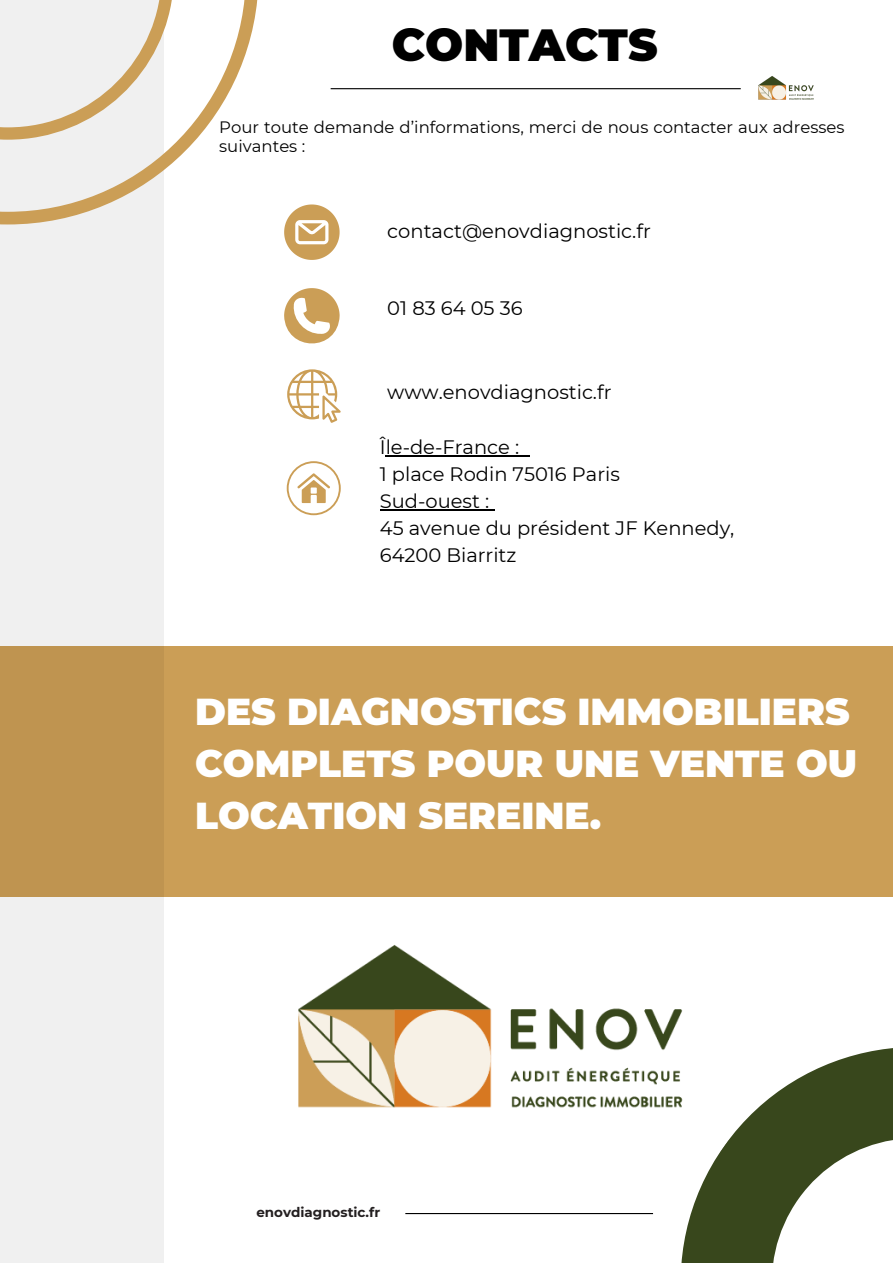
<style>
.page{position:relative;width:893px;height:1264px;background:#fff}
.page>*{position:absolute;margin:0;border:0;box-sizing:border-box;transform-origin:0 0}
.t1{font:900 45px "Montserrat";color:#000}
.t2{font:900 37.35px/51.8px "Montserrat";color:#fff}
.t3{font:19.5px/27px "Montserrat";color:#000}
.t4{font:16.5px/19px "Montserrat";color:#000}
.t5{font:700 13.5px "Montserrat";color:#231f20}
</style>
<div class="page">
<div style="left:0;top:645px;width:892px;height:251px;background:#cb9e56"></div>
<img style="left:298px;top:945px;width:289px;height:163px">
<svg style="left:284px;top:288px;width:55px;height:56px"></svg>
<svg style="left:287px;top:369px;width:54px;height:54px"></svg>
<svg style="left:284px;top:204px;width:55px;height:55px"></svg>
<svg style="left:0;top:224px;width:164px;height:1038px;fill:#f0f0f0"></svg>
<svg style="left:0;top:0;width:258px;height:224px;fill:#f0f0f0"></svg>
<hr style="left:330px;top:88px;width:410px;height:1px;background:#000">
<img style="left:758px;top:76px;width:56px;height:24px">
<hr style="left:405px;top:1212px;width:248px;height:2px;background:#000">
<svg style="left:587px;top:1008px;width:305px;height:254px"></svg>
<hr style="left:385px;top:455px;width:134px;height:1px;background:#000">
<hr style="left:380px;top:509px;width:109px;height:1px;background:#000">
<svg style="left:287px;top:461px;width:53px;height:54px"></svg>
<p class="t1" style="left:391px;top:18px;width:267px">CONTACTS</p>
<p class="t4" style="left:219px;top:118px;width:626px">Pour toute demande d’informations, merci de nous contacter aux adresses suivantes :</p>
<p class="t3" style="left:387px;top:217px;width:265px">contact@enovdiagnostic.fr</p>
<p class="t3" style="left:387px;top:294px;width:137px">01 83 64 05 36</p>
<p class="t3" style="left:387px;top:379px;width:226px">www.enovdiagnostic.fr</p>
<p class="t3" style="left:380px;top:433px;width:141px">Île-de-France :</p>
<p class="t3" style="left:380px;top:460px;width:241px">1 place Rodin 75016 Paris</p>
<p class="t3" style="left:380px;top:487px;width:111px">Sud-ouest :</p>
<p class="t3" style="left:380px;top:514px;width:356px">45 avenue du président JF Kennedy,<br>64200 Biarritz</p>
<p class="t2" style="left:195px;top:686px;width:663px">DES DIAGNOSTICS IMMOBILIERS<br>COMPLETS POUR UNE VENTE OU<br>LOCATION SEREINE.</p>
<p class="t5" style="left:256px;top:1203px;width:125px">enovdiagnostic.fr</p>
</div>
